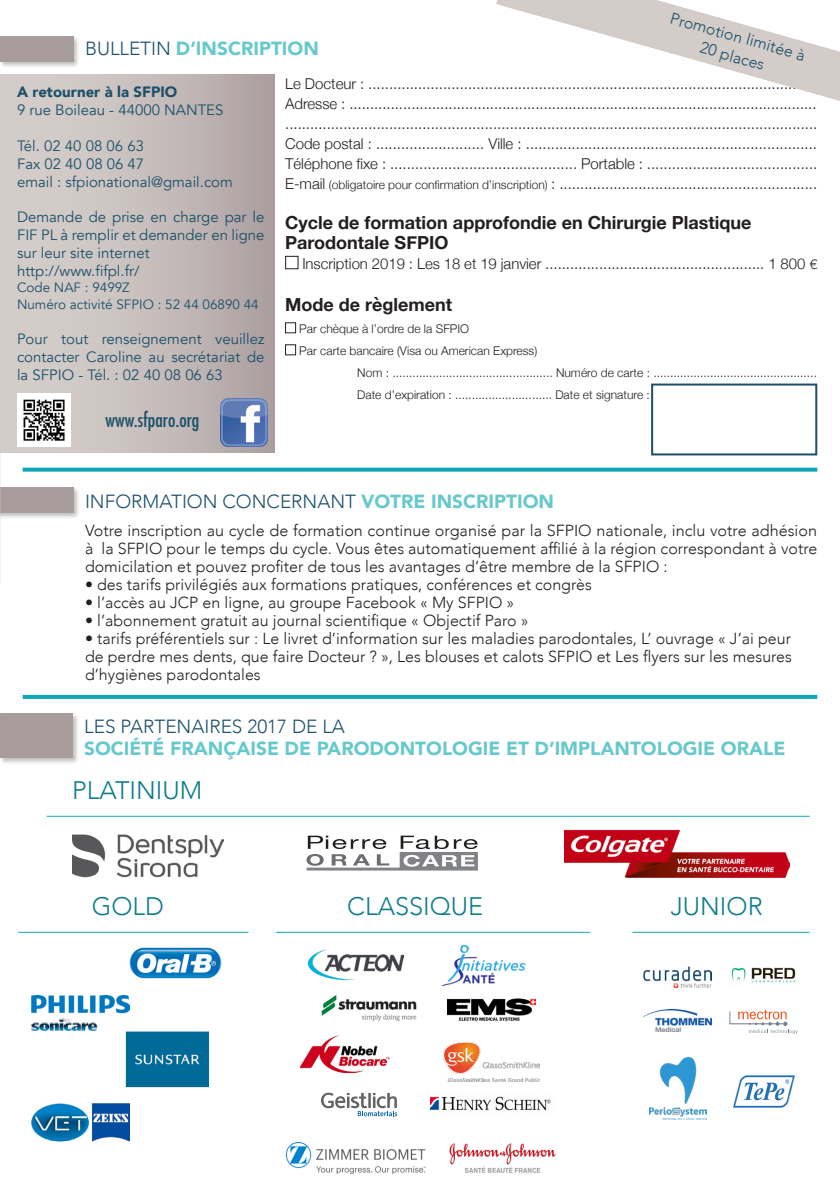
<style>
.page{position:relative;width:840px;height:1191px;background:#fff}
.page>*{position:absolute;margin:0;border:0;box-sizing:border-box;transform-origin:0 0}
.t1{font:300 25.4px "Avenir";color:#0e7c8d}
.t2{font:condensed 19.6px "Futura";color:#1c5069}
.t3{font:900 19px "Avenir";color:#68c9cd}
.t4{font:300 19px "Avenir";color:#1c5069}
.t5{font:700 18px/20px "Helvetica Neue";color:#231f20}
.t6{font:300 16px/18px "Avenir";color:#231f20;text-align:justify}
.t7{font:300 16px/20px "Avenir";color:#1c5069;text-align:center}
.t8{font:300 15px/20px "Helvetica Neue";color:#231f20;text-align:justify}
.t9{font:15px/18px "Avenir";color:#1c5069}
.t10{font:900 15px "Avenir";color:#1c5069}
.t11{font:13.4px/16.2px "Avenir";color:#1c5069}
.t12{font:300 12px "Helvetica Neue";color:#231f20}
.s1{font-weight:300;color:#1c5069}
.s2{font-size:12px}
.s3{font-size:13.4px}
.s4{font-weight:900;color:#68c9cd}
</style>
<div class="page">
<div style="left:0;top:35px;width:80px;height:33px;background:#231f20;opacity:.29"></div>
<div style="left:0;top:36px;width:73px;height:25px;background:#a99c9d"></div>
<div style="left:0;top:74px;width:274px;height:378px;background:linear-gradient(to right,#dbd5d1,#b1a5a5)"></div>
<div style="left:0;top:486px;width:80px;height:33px;background:#231f20;opacity:.29"></div>
<div style="left:0;top:487px;width:73px;height:25px;background:#a99c9d"></div>
<svg style="left:23px;top:467px;width:793px;height:4px;background:#35b5c2"></svg>
<svg style="left:23px;top:695px;width:793px;height:4px;background:#12a8b8"></svg>
<img style="left:220px;top:398px;width:48px;height:49px">
<img style="left:17px;top:393px;width:53px;height:53px">
<div style="left:285px;top:256px;width:13px;height:13px;border:1px solid #231f20"></div>
<div style="left:285px;top:322px;width:11px;height:11px;border:1px solid #231f20"></div>
<div style="left:285px;top:344px;width:11px;height:11px;border:1px solid #231f20"></div>
<div style="left:650px;top:383px;width:166px;height:72px;border:2px solid #1c5069"></div>
<svg style="left:496px;top:0;width:343px;height:101px"></svg>
<img style="left:449px;top:1143px;width:107px;height:30px">
<img style="left:643px;top:1009px;width:68px;height:22px">
<svg style="left:306px;top:835px;width:171px;height:35px"></svg>
<img style="left:125px;top:1031px;width:83px;height:56px">
<img style="left:308px;top:949px;width:95px;height:30px">
<img style="left:300px;top:1035px;width:89px;height:37px">
<img style="left:129px;top:947px;width:93px;height:32px">
<img style="left:32px;top:1103px;width:97px;height:39px">
<img style="left:443px;top:1042px;width:96px;height:39px">
<img style="left:649px;top:1057px;width:56px;height:62px">
<img style="left:286px;top:1142px;width:139px;height:31px">
<img style="left:564px;top:829px;width:225px;height:48px">
<img style="left:643px;top:966px;width:68px;height:21px">
<img style="left:73px;top:815px;width:151px;height:63px">
<img style="left:442px;top:946px;width:82px;height:39px">
<hr style="left:47px;top:816px;width:762px;height:1px;background:#0ea7b7">
<hr style="left:18px;top:932px;width:230px;height:1px;background:#0ea7b7">
<hr style="left:276px;top:932px;width:314px;height:1px;background:#0ea7b7">
<hr style="left:632px;top:932px;width:177px;height:1px;background:#0ea7b7">
<img style="left:430px;top:1096px;width:121px;height:15px">
<div style="left:32px;top:995px;width:97px;height:39px;background:linear-gradient(to right,#fff,#f6f9fb)"></div>
<img style="left:32px;top:995px;width:97px;height:35px">
<img style="left:447px;top:998px;width:88px;height:23px">
<svg style="left:321px;top:1092px;width:76px;height:24px"></svg>
<img style="left:321px;top:995px;width:96px;height:27px">
<div style="left:0;top:712px;width:79px;height:53px;background:#231f20;opacity:.29"></div>
<div style="left:0;top:713px;width:72px;height:45px;background:#a99c9d"></div>
<svg style="left:729px;top:1010px;width:68px;height:24px"></svg>
<img style="left:733px;top:1075px;width:62px;height:33px">
<img style="left:731px;top:967px;width:65px;height:16px">
<p class="t3" style="left:85px;top:32px;width:235px"><span class="s1">BULLETIN</span> D’INSCRIPTION</p>
<p class="t7" style="left:673px;top:8px;width:141px;rotate:16deg">Promotion limitée à<br>20 places</p>
<p class="t10" style="left:17px;top:79px;width:162px">A retourner à la SFPIO</p>
<p class="t9" style="left:17px;top:101px;width:208px">9 rue Boileau - 44000 NANTES</p>
<p class="t9" style="left:17px;top:137px;width:217px">Tél. 02 40 08 06 63<br>Fax 02 40 08 06 47<br>email : sfpionational@gmail.com</p>
<p class="t9" style="left:17px;top:208px;width:249px">Demande de prise en charge par le<br>FIF PL à remplir et demander en ligne sur leur site internet http://www.fifpl.fr/</p>
<p class="t11" style="left:17px;top:280px;width:243px">Code NAF : 9499Z<br>Numéro activité SFPIO : 52 44 06890 44</p>
<p class="t9" style="left:17px;top:330px;width:249px;text-align:justify">Pour tout renseignement veuillez contacter Caroline au secrétariat de la SFPIO - Tél. : 02 40 08 06 63</p>
<h2 class="t2" style="left:106px;top:407px;width:95px">www.sfparo.org</h2>
<p class="t8" style="left:285px;top:73px;width:533px">Le Docteur : ............................................................................................................<br>Adresse : ................................................................................................................. ................................................................................................................................<br>Code postal : .......................... Ville : ......................................................................<br>Téléphone fixe : ............................................. Portable : .........................................<br>E-mail <span class="s2">(obligatoire pour confirmation d’inscription)</span> : ..............................................................</p>
<p class="t5" style="left:285px;top:213px;width:467px">Cycle de formation approfondie en Chirurgie Plastique<br>Parodontale SFPIO</p>
<p class="t8" style="left:302px;top:253px;width:516px">Inscription 2019 : Les 18 et 19 janvier ..................................................... 1 800 <span class="s3">€</span></p>
<p class="t5" style="left:285px;top:295px;width:168px">Mode de règlement</p>
<p class="t12" style="left:299px;top:319px;width:171px">Par chèque à l’ordre de la SFPIO</p>
<p class="t12" style="left:299px;top:341px;width:239px">Par carte bancaire (Visa ou American Express)</p>
<p class="t12" style="left:357px;top:363px;width:461px">Nom : ................................................ Numéro de carte : .................................................</p>
<p class="t12" style="left:357px;top:385px;width:294px">Date d’expiration : ............................. Date et signature :</p>
<p class="t4" style="left:85px;top:490px;width:470px">INFORMATION CONCERNANT <span class="s4">VOTRE INSCRIPTION</span></p>
<p class="t6" style="left:85px;top:521px;width:733px">Votre inscription au cycle de formation continue organisé par la SFPIO nationale, inclu votre adhésion à la SFPIO pour le temps du cycle. Vous êtes automatiquement affilié à la région correspondant à votre domicilation et pouvez profiter de tous les avantages d’être membre de la SFPIO :</p>
<p class="t6" style="left:85px;top:575px;width:508px">• des tarifs privilégiés aux formations pratiques, conférences et congrès</p>
<p class="t6" style="left:85px;top:593px;width:430px">• l’accès au JCP en ligne, au groupe Facebook « My SFPIO »</p>
<p class="t6" style="left:85px;top:611px;width:445px">• l’abonnement gratuit au journal scientifique « Objectif Paro »</p>
<p class="t6" style="left:85px;top:629px;width:708px">• tarifs préférentiels sur : Le livret d’information sur les maladies parodontales, L’ ouvrage « J’ai peur de perdre mes dents, que faire Docteur ? », Les blouses et calots SFPIO et Les flyers sur les mesures d’hygiènes parodontales</p>
<p class="t4" style="left:84px;top:715px;width:262px">LES PARTENAIRES 2017 DE LA</p>
<p class="t3" style="left:84px;top:732px;width:702px">SOCIÉTÉ FRANÇAISE DE PARODONTOLOGIE ET D’IMPLANTOLOGIE ORALE</p>
<h1 class="t1" style="left:72px;top:775px;width:132px">PLATINIUM</h1>
<h1 class="t1" style="left:92px;top:891px;width:74px">GOLD</h1>
<h1 class="t1" style="left:347px;top:891px;width:138px">CLASSIQUE</h1>
<h1 class="t1" style="left:670px;top:891px;width:93px">JUNIOR</h1>
</div>
